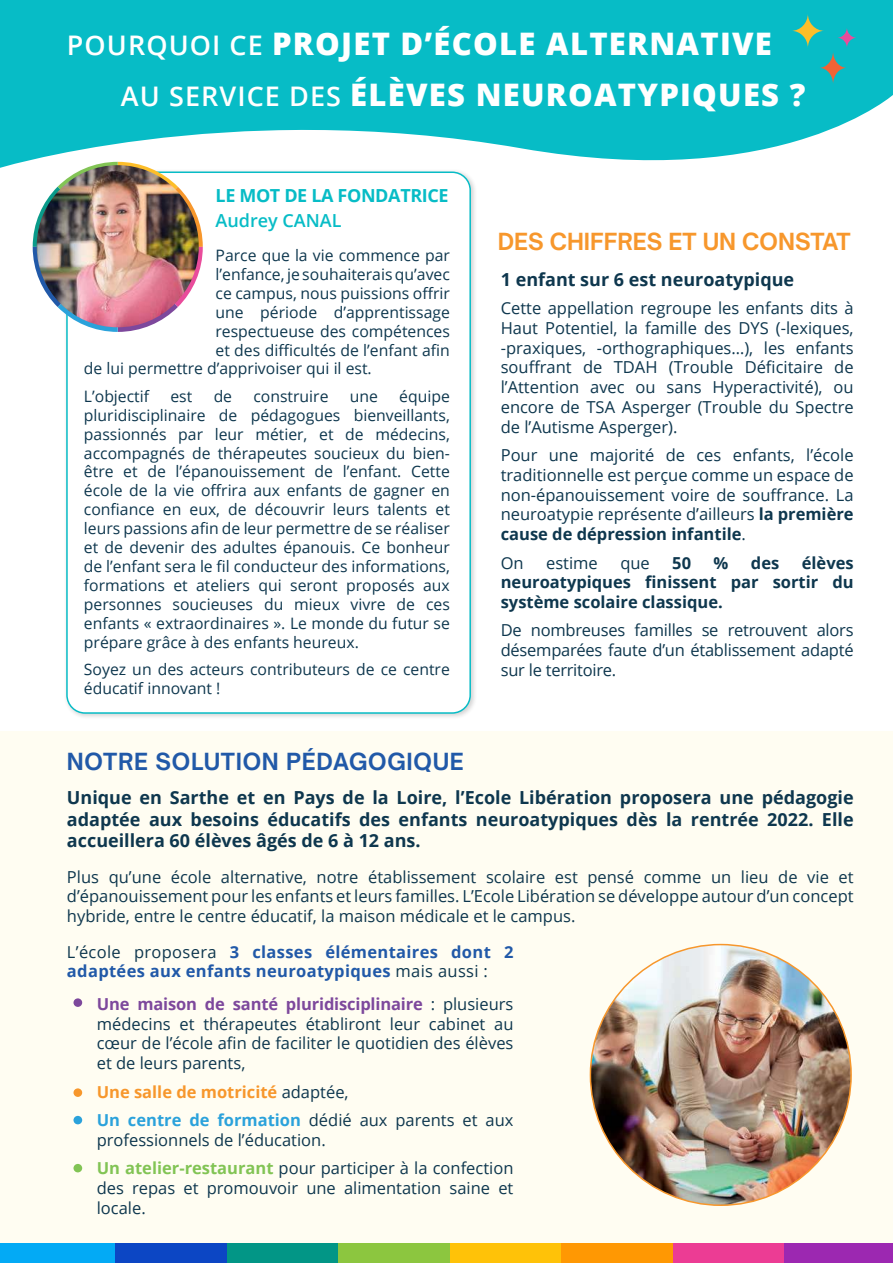
<style>
.page{position:relative;width:893px;height:1263px;background:#fff}
.page>*{position:absolute;margin:0;border:0;box-sizing:border-box;transform-origin:0 0}
.t1{font:800 31.05px/51.3px "Open Sans";letter-spacing:.04em;color:#fff}
.t2{font:700 22.5px "Open Sauce Sans";letter-spacing:.03em;color:#2159a8}
.t3{font:700 22.5px "Open Sauce Sans";color:#f7972c}
.t4{font:700 18px/21.6px "Open Sans";color:#0e374e;text-align:justify}
.t5{font:700 18px "Open Sans";letter-spacing:-.02em;color:#07bcc6}
.t6{font:600 18px "Open Sans";color:#07bcc6}
.t7{font:16.5px/19.8px "Open Sans";color:#0e374e;text-align:justify}
.t8{font:700 16.5px/19.8px "Open Sans";letter-spacing:.02em;color:#2159a8}
.t9{font:700 16.5px/19.8px "Open Sans";color:#0e374e;text-align:justify}
.t10{font:15.75px/18.9px "Open Sans";color:#0e374e;text-align:justify}
.s1{font-weight:600;font-size:27px}
.s2{font-weight:700}
.s3{font-weight:400;color:#0e374e}
.s4{font-weight:700;color:#7d489c}
.s5{font-weight:700;color:#f7972c}
.s6{font-weight:700;color:#2ba2db}
.s7{font-weight:700;color:#82c455}
</style>
<div class="page">
<div style="left:0;top:731px;width:893px;height:523px;background:#fffdf2"></div>
<div style="left:63px;top:169px;width:414px;height:551px;background:#221f1f;opacity:.2"></div>
<div style="left:67px;top:172px;width:403px;height:541px;background:#fff;border-radius:18px"></div>
<svg style="left:0;top:0;width:893px;height:194px;fill:#07bcc6"></svg>
<div style="left:0;top:1244px;width:115px;height:19px;background:#03aaf5"></div>
<div style="left:226px;top:1244px;width:112px;height:19px;background:#029686"></div>
<div style="left:338px;top:1244px;width:112px;height:19px;background:#8cc63f"></div>
<div style="left:450px;top:1244px;width:111px;height:19px;background:#ffc208"></div>
<div style="left:561px;top:1244px;width:112px;height:19px;background:#ff9803"></div>
<div style="left:673px;top:1244px;width:111px;height:19px;background:#ec3c94"></div>
<div style="left:784px;top:1244px;width:109px;height:19px;background:#9c28b1"></div>
<div style="left:115px;top:1244px;width:111px;height:19px;background:#0c46c4"></div>
<img style="left:590px;top:944px;width:261px;height:261px;border-radius:130px">
<svg style="left:33px;top:162px;width:170px;height:170px"></svg>
<img style="left:37px;top:165px;width:162px;height:162px;border-radius:81px">
<div style="left:73px;top:998px;width:9px;height:9px;background:#7d489c;border-radius:50%"></div>
<div style="left:73px;top:1088px;width:9px;height:9px;background:#f7972c;border-radius:50%"></div>
<div style="left:73px;top:1116px;width:9px;height:8px;background:#2ba2db;border-radius:50%"></div>
<div style="left:73px;top:1164px;width:9px;height:8px;background:#82c455;border-radius:50%"></div>
<svg style="left:791px;top:13px;width:33px;height:35px"></svg>
<svg style="left:819px;top:51px;width:28px;height:33px"></svg>
<svg style="left:837px;top:27px;width:20px;height:21px"></svg>
<h1 class="t1" style="left:121px;top:21px;width:686px;text-indent:-54px"><span class="s1">POURQUOI CE</span> PROJET D’ÉCOLE ALTERNATIVE<br><span class="s1">AU SERVICE DES</span> ÉLÈVES NEUROATYPIQUES ?</h1>
<p class="t5" style="left:216px;top:188px;width:235px">LE MOT DE LA FONDATRICE</p>
<p class="t6" style="left:216px;top:214px;width:128px">Audrey CANAL</p>
<p class="t10" style="left:216px;top:245px;width:236px">Parce que la vie commence par</p>
<p class="t10" style="left:216px;top:264px;width:236px">l’enfance, je souhaiterais qu’avec</p>
<p class="t10" style="left:216px;top:283px;width:236px">ce campus, nous puissions offrir</p>
<p class="t10" style="left:216px;top:304px;width:236px">une période d’apprentissage</p>
<p class="t10" style="left:216px;top:323px;width:236px">respectueuse des compétences</p>
<p class="t10" style="left:216px;top:340px;width:236px">et des difficultés de l’enfant afin</p>
<p class="t10" style="left:84px;top:359px;width:289px">de lui permettre d’apprivoiser qui il est.</p>
<p class="t10" style="left:84px;top:386px;width:67px">L’objectif</p>
<p class="t10" style="left:170px;top:386px;width:23px">est</p>
<p class="t10" style="left:214px;top:386px;width:20px">de</p>
<p class="t10" style="left:253px;top:386px;width:77px">construire</p>
<p class="t10" style="left:350px;top:386px;width:30px">une</p>
<p class="t10" style="left:84px;top:386px;width:367px;text-indent:315px">équipe pluridisciplinaire de pédagogues bienveillants, passionnés par leur métier, et de médecins, accompagnés de thérapeutes soucieux du bien&shy;être et de l’épanouissement de l’enfant. Cette école de la vie offrira aux enfants de gagner en confiance en eux, de découvrir leurs talents et leurs passions afin de leur permettre de se réaliser et de devenir des adultes épanouis. Ce bonheur de l’enfant sera le fil conducteur des informations, formations et ateliers qui seront proposés aux personnes soucieuses du mieux vivre de ces enfants « extraordinaires ». Le monde du futur se prépare grâce à des enfants heureux.</p>
<p class="t10" style="left:84px;top:659px;width:367px">Soyez un des acteurs contributeurs de ce centre éducatif innovant !</p>
<h2 class="t2" style="left:67px;top:752px;width:398px">NOTRE SOLUTION PÉDAGOGIQUE</h2>
<h2 class="t3" style="left:498px;top:232px;width:354px">DES CHIFFRES ET UN CONSTAT</h2>
<p class="t4" style="left:501px;top:270px;width:295px">1 enfant sur 6 est neuroatypique</p>
<p class="t7" style="left:501px;top:298px;width:354px">Cette appellation regroupe les enfants dits à Haut Potentiel, la famille des DYS (-lexiques, -praxiques, -orthographiques…), les enfants souffrant de TDAH (Trouble Déficitaire de l’Attention avec ou sans Hyperactivité), ou encore de TSA Asperger (Trouble du Spectre de l’Autisme Asperger).</p>
<p class="t7" style="left:501px;top:445px;width:354px">Pour une majorité de ces enfants, l’école traditionnelle est perçue comme un espace de non-épanouissement voire de souffrance. La neuroatypie représente d’ailleurs <span class="s2">la première cause de dépression infantile</span>.</p>
<p class="t7" style="left:501px;top:552px;width:24px">On</p>
<p class="t7" style="left:546px;top:552px;width:53px">estime</p>
<p class="t7" style="left:620px;top:552px;width:31px">que</p>
<p class="t9" style="left:672px;top:554px;width:20px">50</p>
<p class="t9" style="left:714px;top:554px;width:16px">%</p>
<p class="t9" style="left:751px;top:554px;width:30px">des</p>
<p class="t9" style="left:501px;top:554px;width:354px;text-indent:301px">élèves neuroatypiques finissent par sortir du système scolaire classique.</p>
<p class="t7" style="left:501px;top:620px;width:354px">De nombreuses familles se retrouvent alors désemparées faute d’un établissement adapté sur le territoire.</p>
<p class="t4" style="left:67px;top:788px;width:788px">Unique en Sarthe et en Pays de la Loire, l’Ecole Libération proposera une pédagogie adaptée aux besoins éducatifs des enfants neuroatypiques dès la rentrée 2022. Elle accueillera 60 élèves âgés de 6 à 12 ans.</p>
<p class="t7" style="left:67px;top:866px;width:788px">Plus qu’une école alternative, notre établissement scolaire est pensé comme un lieu de vie et d’épanouissement pour les enfants et leurs familles. L’Ecole Libération se développe autour d’un concept hybride, entre le centre éducatif, la maison médicale et le campus.</p>
<p class="t8" style="left:67px;top:943px;width:448px"><span class="s3">L’école proposera</span> 3 classes élémentaires dont 2 adaptées aux enfants neuroatypiques <span class="s3">mais aussi :</span></p>
<p class="t7" style="left:97px;top:996px;width:418px"><span class="s4">Une maison de santé pluridisciplinaire</span> : plusieurs médecins et thérapeutes établiront leur cabinet au cœur de l’école afin de faciliter le quotidien des élèves et de leurs parents,</p>
<p class="t7" style="left:97px;top:1079px;width:418px;line-height:28.3px"><span class="s5">Une salle de motricité</span> adaptée,<br><span class="s6">Un centre de formation</span> dédié aux parents et aux</p>
<p class="t7" style="left:97px;top:1125px;width:418px;line-height:28.3px">professionnels de l’éducation.<br><span class="s7">Un atelier-restaurant</span> pour participer à la confection</p>
<p class="t7" style="left:97px;top:1177px;width:418px">des repas et promouvoir une alimentation saine et locale.</p>
</div>
